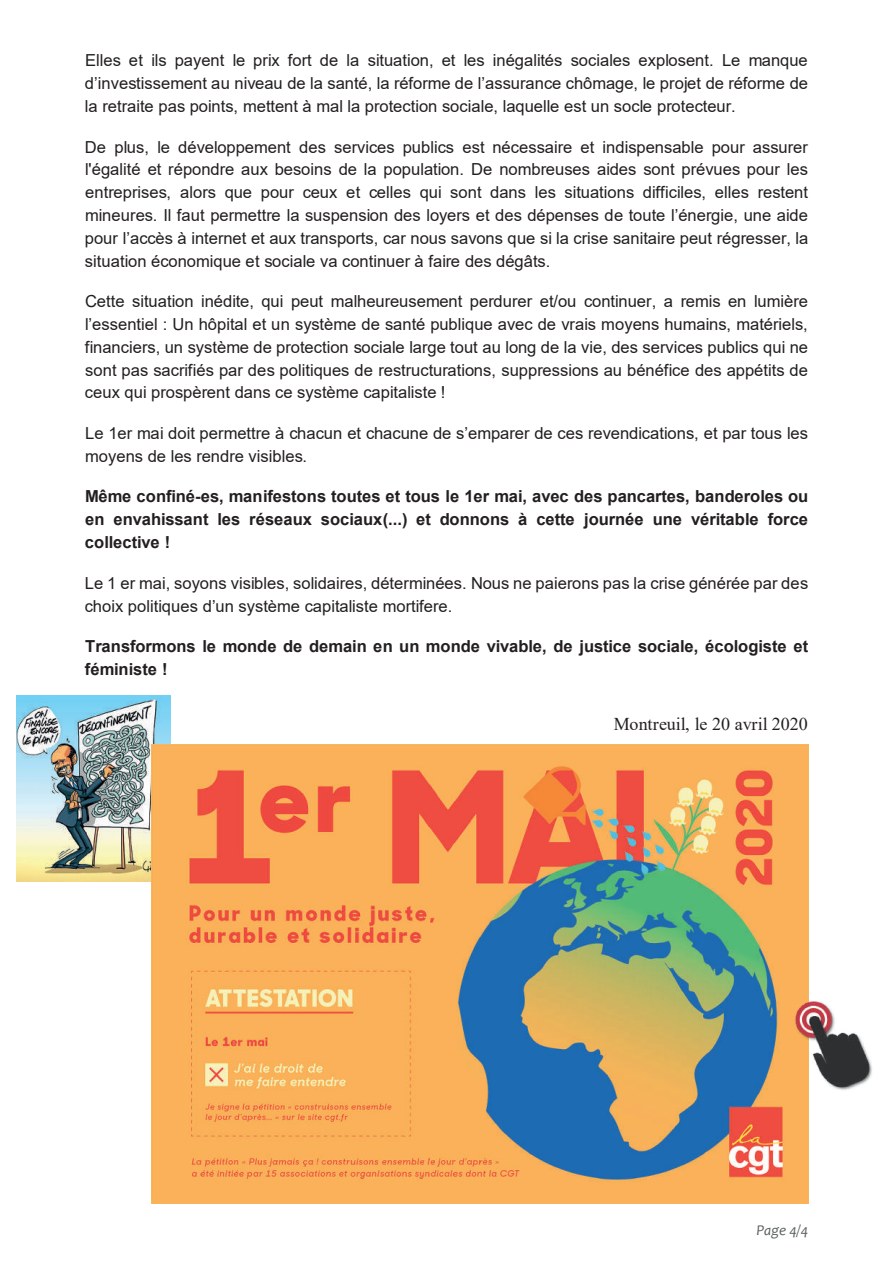
<style>
.page{position:relative;width:893px;height:1263px;background:#fff}
.page>*{position:absolute;margin:0;border:0;box-sizing:border-box;transform-origin:0 0}
.t1{font:18px "Times New Roman";color:#231f20}
.t2{font:16.65px "Arial";color:#231f20}
.t3{font:16.5px/22.8px "Arial";color:#231f20;text-align:justify}
.t4{font:700 16.5px/22.8px "Arial";color:#231f20;text-align:justify}
.t5{font:italic 15px "Candara";color:#5d6162}
</style>
<div class="page">
<img style="left:16px;top:696px;width:154px;height:185px">
<img style="left:151px;top:744px;width:657px;height:459px">
<img style="left:794px;top:1001px;width:78px;height:90px">
<p class="t3" style="left:85px;top:49px;width:724px">Elles et ils payent le prix fort de la situation, et les inégalités sociales explosent. Le manque d’investissement au niveau de la santé, la réforme de l’assurance chômage, le projet de réforme de la retraite pas points, mettent à mal la protection sociale, laquelle est un socle protecteur.</p>
<p class="t3" style="left:85px;top:135px;width:724px">De plus, le développement des services publics est nécessaire et indispensable pour assurer</p>
<p class="t2" style="left:85px;top:158px;width:724px">l'égalité et répondre aux besoins de la population. De nombreuses aides sont prévues pour les</p>
<p class="t3" style="left:85px;top:181px;width:725px">entreprises, alors que pour ceux et celles qui sont dans les situations difficiles, elles restent mineures. Il faut permettre la suspension des loyers et des dépenses de toute l’énergie, une aide pour l’accès à internet et aux transports, car nous savons que si la crise sanitaire peut régresser, la situation économique et sociale va continuer à faire des dégâts.</p>
<p class="t2" style="left:85px;top:290px;width:724px">Cette situation inédite, qui peut malheureusement perdurer et/ou continuer, a remis en lumière</p>
<p class="t3" style="left:85px;top:313px;width:724px">l’essentiel : Un hôpital et un système de santé publique avec de vrais moyens humains, matériels, financiers, un système de protection sociale large tout au long de la vie, des services publics qui ne sont pas sacrifiés par des politiques de restructurations, suppressions au bénéfice des appétits de ceux qui prospèrent dans ce système capitaliste !</p>
<p class="t2" style="left:85px;top:422px;width:724px">Le 1er mai doit permettre à chacun et chacune de s’emparer de ces revendications, et par tous les</p>
<p class="t3" style="left:85px;top:445px;width:224px">moyens de les rendre visibles.</p>
<p class="t4" style="left:85px;top:485px;width:724px">Même confiné-es, manifestons toutes et tous le 1er mai, avec des pancartes, banderoles ou en envahissant les réseaux sociaux(...) et donnons à cette journée une véritable force collective !</p>
<p class="t3" style="left:85px;top:572px;width:725px">Le 1 er mai, soyons visibles, solidaires, déterminées. Nous ne paierons pas la crise générée par des choix politiques d’un système capitaliste mortifere.</p>
<p class="t4" style="left:85px;top:635px;width:724px">Transformons le monde de demain en un monde vivable, de justice sociale, écologiste et féministe !</p>
<p class="t1" style="left:613px;top:711px;width:196px">Montreuil, le 20 avril 2020</p>
<p class="t5" style="left:756px;top:1220px;width:53px">Page 4/4</p>
</div>
